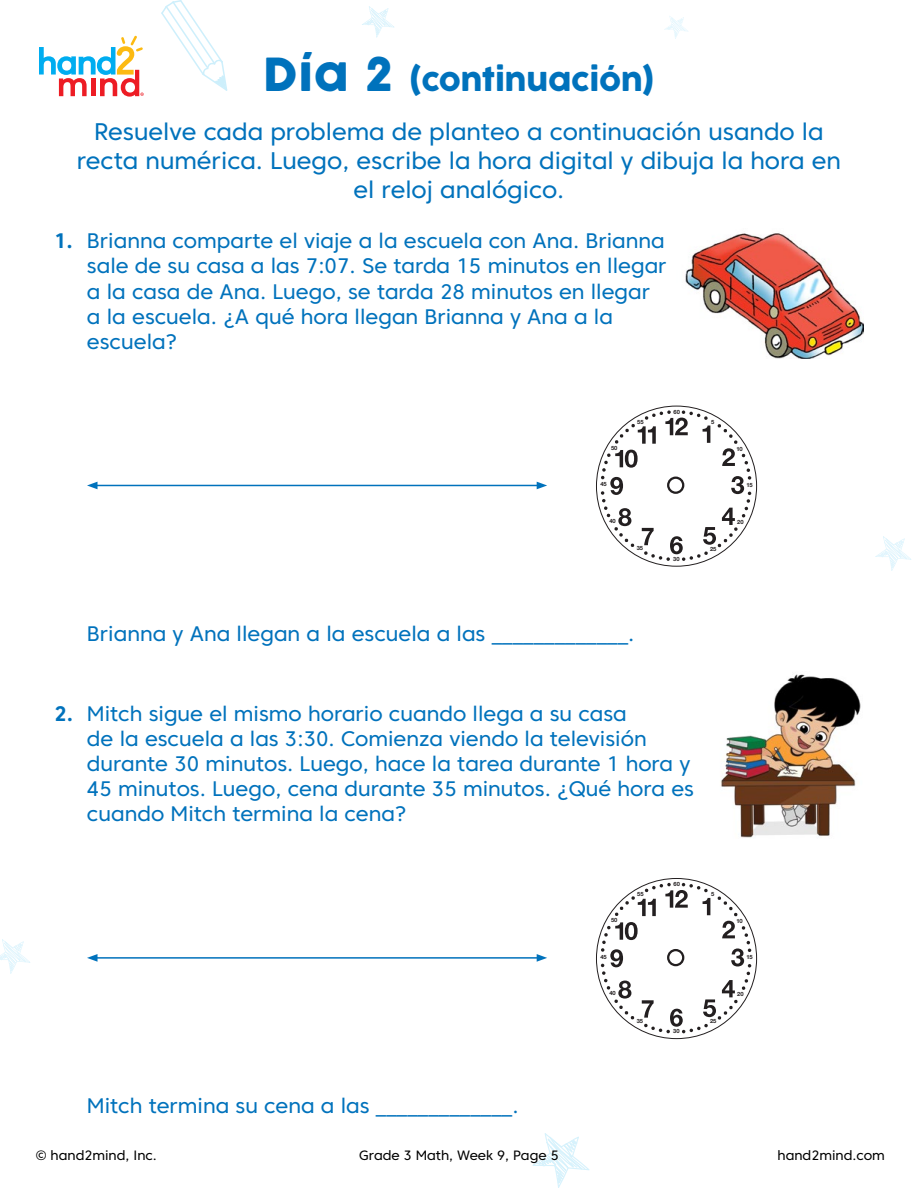
<style>
.page{position:relative;width:918px;height:1188px;background:#fff}
.page>*{position:absolute;margin:0;border:0;box-sizing:border-box;transform-origin:0 0}
.t1{font:30px "Cocogoose Pro";color:#0072bc}
.t2{font:24px/28.8px "Core Sans C 45";color:#0072bc;text-align:center}
.t3{font:21px/25.2px "Core Sans C 45";color:#0072bc}
.t4{font:13.5px "Core Sans C 45";color:#000}
.t5{font:700 5.7px "Helvetica Neue LT Std";letter-spacing:-.015em;color:#231f20}
.s1{font-size:45px}
.s2{font-family:"Core Sans C 65";font-weight:700}
</style>
<div class="page">
<svg style="left:362px;top:6px;width:32px;height:32px"></svg>
<svg style="left:161px;top:0;width:66px;height:91px"></svg>
<svg style="left:0;top:939px;width:30px;height:35px"></svg>
<svg style="left:875px;top:536px;width:36px;height:35px"></svg>
<svg style="left:532px;top:1133px;width:58px;height:55px"></svg>
<svg style="left:664px;top:16px;width:24px;height:23px"></svg>
<svg style="left:39px;top:36px;width:105px;height:61px"></svg>
<hr style="left:95px;top:485px;width:444px;height:1px;background:#0072bc">
<svg style="left:87px;top:482px;width:11px;height:7px"></svg>
<svg style="left:537px;top:482px;width:10px;height:7px"></svg>
<svg style="left:601px;top:410px;width:150px;height:157px"></svg>
<div style="left:667px;top:477px;width:17px;height:17px;border:2px solid #231f20;border-radius:50%"></div>
<hr style="left:95px;top:957px;width:444px;height:2px;background:#0072bc">
<svg style="left:87px;top:954px;width:11px;height:8px"></svg>
<svg style="left:537px;top:954px;width:10px;height:8px"></svg>
<svg style="left:601px;top:883px;width:150px;height:157px"></svg>
<div style="left:667px;top:949px;width:17px;height:17px;border:2px solid #231f20;border-radius:50%"></div>
<img style="left:685px;top:233px;width:179px;height:126px">
<img style="left:720px;top:674px;width:141px;height:164px">
<h1 class="t1" style="left:263px;top:60px;width:393px"><span class="s1">Día 2</span> (continuación)</h1>
<p class="t2" style="left:77px;top:117px;width:766px">Resuelve cada problema de planteo a continuación usando la recta numérica. Luego, escribe la hora digital y dibuja la hora en el reloj analógico.</p>
<p class="t3" style="left:87px;top:228px;width:581px;text-indent:-33px"><span class="s2">1.</span> Brianna comparte el viaje a la escuela con Ana. Brianna sale de su casa a las 7:07. Se tarda 15 minutos en llegar a la casa de Ana. Luego, se tarda 28 minutos en llegar a la escuela. ¿A qué hora llegan Brianna y Ana a la escuela?</p>
<p class="t5" style="left:674px;top:408px;width:8px">60</p>
<p class="t5" style="left:637px;top:418px;width:8px">55</p>
<p class="t5" style="left:711px;top:418px;width:5px">5</p>
<p class="t5" style="left:611px;top:444px;width:8px">50</p>
<p class="t5" style="left:736px;top:445px;width:8px">10</p>
<p class="t5" style="left:600px;top:481px;width:8px">45</p>
<p class="t5" style="left:747px;top:481px;width:8px">15</p>
<p class="t5" style="left:610px;top:517px;width:8px">40</p>
<p class="t5" style="left:737px;top:518px;width:8px">20</p>
<p class="t5" style="left:637px;top:545px;width:8px">35</p>
<p class="t5" style="left:710px;top:545px;width:8px">25</p>
<p class="t5" style="left:673px;top:555px;width:8px">30</p>
<p class="t3" style="left:87px;top:620px;width:549px">Brianna y Ana llegan a la escuela a las _____________.</p>
<p class="t3" style="left:87px;top:700px;width:609px;text-indent:-33px"><span class="s2">2.</span> Mitch sigue el mismo horario cuando llega a su casa<br>de la escuela a las 3:30. Comienza viendo la televisión durante 30 minutos. Luego, hace la tarea durante 1 hora y 45 minutos. Luego, cena durante 35 minutos. ¿Qué hora es cuando Mitch termina la cena?</p>
<p class="t5" style="left:674px;top:880px;width:8px">60</p>
<p class="t5" style="left:637px;top:891px;width:8px">55</p>
<p class="t5" style="left:711px;top:891px;width:5px">5</p>
<p class="t5" style="left:611px;top:917px;width:8px">50</p>
<p class="t5" style="left:736px;top:917px;width:8px">10</p>
<p class="t5" style="left:600px;top:953px;width:8px">45</p>
<p class="t5" style="left:747px;top:954px;width:8px">15</p>
<p class="t5" style="left:610px;top:990px;width:8px">40</p>
<p class="t5" style="left:737px;top:991px;width:8px">20</p>
<p class="t5" style="left:637px;top:1017px;width:8px">35</p>
<p class="t5" style="left:710px;top:1018px;width:8px">25</p>
<p class="t5" style="left:673px;top:1027px;width:8px">30</p>
<p class="t3" style="left:87px;top:1093px;width:433px">Mitch termina su cena a las _____________.</p>
<p class="t4" style="left:36px;top:1147px;width:123px">© hand2mind, Inc.</p>
<p class="t4" style="left:359px;top:1147px;width:201px">Grade 3 Math, Week 9, Page 5</p>
<p class="t4" style="left:778px;top:1147px;width:109px">hand2mind.com</p>
</div>
